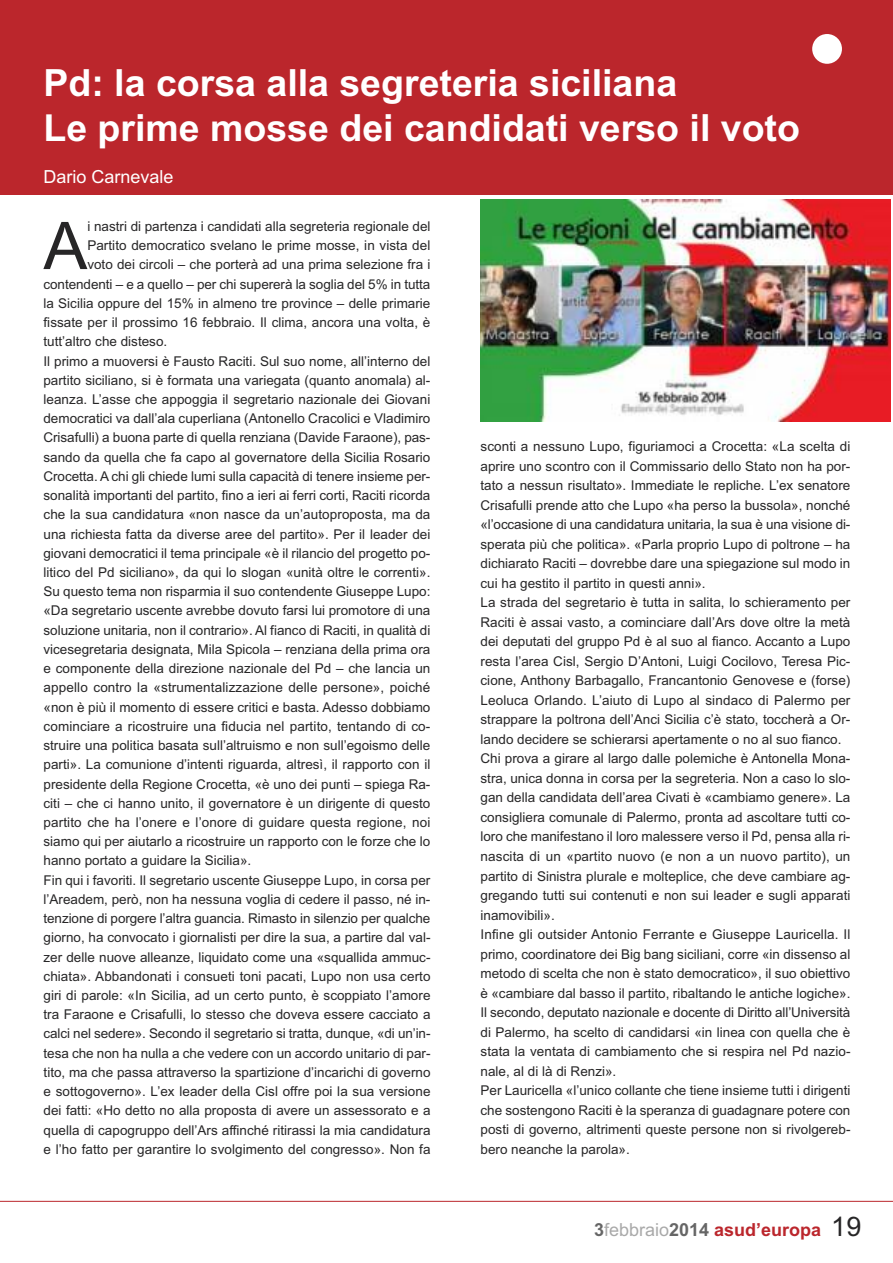
<style>
.page{position:relative;width:893px;height:1263px;background:#fff}
.page>*{position:absolute;margin:0;border:0;box-sizing:border-box;transform-origin:0 0}
.t1{font:65.85px "Arial";color:#272627}
.t2{font:700 37.5px/45px "Arial";color:#fff}
.t3{font:700 18px "Arial";color:#bb262c}
.t4{font:18px "Arial";color:#fff}
.t5{font:13.5px/19.5px "Arial";color:#272627}
.s1{color:#666}
.s2{font-weight:400;color:#a9a9a9}
.s3{font-weight:400;font-size:27px;color:#272627}
</style>
<div class="page">
<div style="left:0;top:0;width:893px;height:194px;background:#bb262c"></div>
<div style="left:812px;top:34px;width:30px;height:30px;background:#fff;border-radius:50%"></div>
<hr style="left:0;top:1201px;width:893px;height:1px;background:#bb262c">
<img style="left:480px;top:200px;width:411px;height:221px">
<h2 class="t2" style="left:43px;top:60px;width:758px">Pd: la corsa alla segreteria siciliana<br>Le prime mosse dei candidati verso il voto</h2>
<h3 class="t4" style="left:43px;top:167px;width:132px">Dario Carnevale</h3>
<h1 class="t1" style="left:43px;top:208px;width:45px">A</h1>
<p class="t5" style="left:87px;top:217px;width:345px">i nastri di partenza i candidati alla segreteria regionale del</p>
<p class="t5" style="left:87px;top:236px;width:345px">Partito democratico svelano le prime mosse, in vista del</p>
<p class="t5" style="left:87px;top:255px;width:345px">voto dei circoli – che porterà ad una prima selezione fra i</p>
<p class="t5" style="left:43px;top:274px;width:388px">contendenti – e a quello – per chi supererà la soglia del 5% in tutta</p>
<p class="t5" style="left:43px;top:293px;width:388px">la Sicilia oppure del 15% in almeno tre province – delle primarie</p>
<p class="t5" style="left:43px;top:313px;width:388px">fissate per il prossimo 16 febbraio. Il clima, ancora una volta, è</p>
<p class="t5" style="left:43px;top:332px;width:125px">tutt’altro che disteso.</p>
<p class="t5" style="left:43px;top:351px;width:388px">Il primo a muoversi è Fausto Raciti. Sul suo nome, all’interno del</p>
<p class="t5" style="left:43px;top:370px;width:388px">partito siciliano, si è formata una variegata (quanto anomala) al-</p>
<p class="t5" style="left:43px;top:390px;width:388px">leanza. L’asse che appoggia il segretario nazionale dei Giovani</p>
<p class="t5" style="left:43px;top:409px;width:388px">democratici va dall’ala cuperliana (Antonello Cracolici e Vladimiro</p>
<p class="t5" style="left:43px;top:428px;width:388px">Crisafulli) a buona parte di quella renziana (Davide Faraone), pas-</p>
<p class="t5" style="left:43px;top:447px;width:388px">sando da quella che fa capo al governatore della Sicilia Rosario</p>
<p class="t5" style="left:43px;top:466px;width:388px">Crocetta. A chi gli chiede lumi sulla capacità di tenere insieme per-</p>
<p class="t5" style="left:43px;top:486px;width:388px">sonalità importanti del partito, fino a ieri ai ferri corti, Raciti ricorda</p>
<p class="t5" style="left:43px;top:505px;width:388px">che la sua candidatura «non nasce da un’autoproposta, ma da</p>
<p class="t5" style="left:43px;top:524px;width:388px">una richiesta fatta da diverse aree del partito». Per il leader dei</p>
<p class="t5" style="left:43px;top:543px;width:388px">giovani democratici il tema principale «è il rilancio del progetto po-</p>
<p class="t5" style="left:43px;top:563px;width:388px">litico del Pd siciliano», da qui lo slogan «unità oltre le correnti».</p>
<p class="t5" style="left:43px;top:582px;width:388px">Su questo tema non risparmia il suo contendente Giuseppe Lupo:</p>
<p class="t5" style="left:43px;top:601px;width:388px">«Da segretario uscente avrebbe dovuto farsi lui promotore di una</p>
<p class="t5" style="left:43px;top:620px;width:388px">soluzione unitaria, non il contrario». Al fianco di Raciti, in qualità di</p>
<p class="t5" style="left:43px;top:639px;width:388px">vicesegretaria designata, Mila Spicola – renziana della prima ora</p>
<p class="t5" style="left:43px;top:659px;width:388px">e componente della direzione nazionale del Pd – che lancia un</p>
<p class="t5" style="left:43px;top:678px;width:388px">appello contro la «strumentalizzazione delle persone», poiché</p>
<p class="t5" style="left:43px;top:697px;width:388px">«non è più il momento di essere critici e basta. Adesso dobbiamo</p>
<p class="t5" style="left:43px;top:716px;width:388px">cominciare a ricostruire una fiducia nel partito, tentando di co-</p>
<p class="t5" style="left:43px;top:736px;width:388px">struire una politica basata sull’altruismo e non sull’egoismo delle</p>
<p class="t5" style="left:43px;top:755px;width:388px">parti». La comunione d’intenti riguarda, altresì, il rapporto con il</p>
<p class="t5" style="left:43px;top:774px;width:388px">presidente della Regione Crocetta, «è uno dei punti – spiega Ra-</p>
<p class="t5" style="left:43px;top:793px;width:388px">citi – che ci hanno unito, il governatore è un dirigente di questo</p>
<p class="t5" style="left:43px;top:812px;width:388px">partito che ha l’onere e l’onore di guidare questa regione, noi</p>
<p class="t5" style="left:43px;top:832px;width:388px">siamo qui per aiutarlo a ricostruire un rapporto con le forze che lo</p>
<p class="t5" style="left:43px;top:851px;width:209px">hanno portato a guidare la Sicilia».</p>
<p class="t5" style="left:43px;top:870px;width:388px">Fin qui i favoriti. Il segretario uscente Giuseppe Lupo, in corsa per</p>
<p class="t5" style="left:43px;top:889px;width:388px">l’Areadem, però, non ha nessuna voglia di cedere il passo, né in-</p>
<p class="t5" style="left:44px;top:909px;width:388px">tenzione di porgere l’altra guancia. Rimasto in silenzio per qualche</p>
<p class="t5" style="left:44px;top:928px;width:388px">giorno, ha convocato i giornalisti per dire la sua, a partire dal val-</p>
<p class="t5" style="left:44px;top:947px;width:388px">zer delle nuove alleanze, liquidato come una «squallida ammuc-</p>
<p class="t5" style="left:44px;top:966px;width:388px">chiata». Abbandonati i consueti toni pacati, Lupo non usa certo</p>
<p class="t5" style="left:44px;top:985px;width:388px">giri di parole: «In Sicilia, ad un certo punto, è scoppiato l’amore</p>
<p class="t5" style="left:44px;top:1005px;width:388px">tra Faraone e Crisafulli, lo stesso che doveva essere cacciato a</p>
<p class="t5" style="left:44px;top:1024px;width:388px">calci nel sedere». Secondo il segretario si tratta, dunque, «di un’in-</p>
<p class="t5" style="left:44px;top:1043px;width:388px">tesa che non ha nulla a che vedere con un accordo unitario di par-</p>
<p class="t5" style="left:44px;top:1062px;width:388px">tito, ma che passa attraverso la spartizione d’incarichi di governo</p>
<p class="t5" style="left:44px;top:1082px;width:388px">e sottogoverno». L’ex leader della Cisl offre poi la sua versione</p>
<p class="t5" style="left:44px;top:1101px;width:388px">dei fatti: «Ho detto no alla proposta di avere un assessorato e a</p>
<p class="t5" style="left:44px;top:1120px;width:388px">quella di capogruppo dell’Ars affinché ritirassi la mia candidatura</p>
<p class="t5" style="left:44px;top:1139px;width:388px">e l’ho fatto per garantire lo svolgimento del congresso». Non fa</p>
<p class="t5" style="left:480px;top:437px;width:371px">sconti a nessuno Lupo, figuriamoci a Crocetta: «La scelta di aprire uno scontro con il Commissario dello Stato non ha por&shy;tato a nessun risultato». Immediate le repliche. L’ex senatore Crisafulli prende atto che Lupo «ha perso la bussola», nonché «l’occasione di una candidatura unitaria, la sua è una visione di&shy;sperata più che politica». «Parla proprio Lupo di poltrone – ha dichiarato Raciti – dovrebbe dare una spiegazione sul modo in cui ha gestito il partito in questi anni».<br>La strada del segretario è tutta in salita, lo schieramento per Raciti è assai vasto, a cominciare dall’Ars dove oltre la metà dei deputati del gruppo Pd è al suo al fianco. Accanto a Lupo resta l’area Cisl, Sergio D’Antoni, Luigi Cocilovo, Teresa Pic&shy;cione, Anthony Barbagallo, Francantonio Genovese e (forse)<br>Leoluca Orlando. L’aiuto di Lupo al sindaco di Palermo per strappare la poltrona dell’Anci Sicilia c’è stato, toccherà a Or&shy;lando decidere se schierarsi apertamente o no al suo fianco.<br>Chi prova a girare al largo dalle polemiche è Antonella Mona&shy;stra, unica donna in corsa per la segreteria. Non a caso lo slo&shy;gan della candidata dell’area Civati è «cambiamo genere». La consigliera comunale di Palermo, pronta ad ascoltare tutti co&shy;loro che manifestano il loro malessere verso il Pd, pensa alla ri&shy;nascita di un «partito nuovo (e non a un nuovo partito), un partito di Sinistra plurale e molteplice, che deve cambiare ag&shy;gregando tutti sui contenuti e non sui leader e sugli apparati inamovibili».<br>Infine gli outsider Antonio Ferrante e Giuseppe Lauricella. Il primo, coordinatore dei Big bang siciliani, corre «in dissenso al metodo di scelta che non è stato democratico», il suo obiettivo è «cambiare dal basso il partito, ribaltando le antiche logiche».<br>Il secondo, deputato nazionale e docente di Diritto all’Università di Palermo, ha scelto di candidarsi «in linea con quella che è stata la ventata di cambiamento che si respira nel Pd nazio&shy;nale, al di là di Renzi».<br>Per Lauricella «l’unico collante che tiene insieme tutti i dirigenti che sostengono Raciti è la speranza di guadagnare potere con posti di governo, altrimenti queste persone non si rivolgereb&shy;bero neanche la parola».</p>
<h3 class="t3" style="left:594px;top:1219px;width:269px"><span class="s1">3</span><span class="s2">febbraio</span><span class="s1">2014</span> asud’europa <span class="s3">19</span></h3>
</div>
